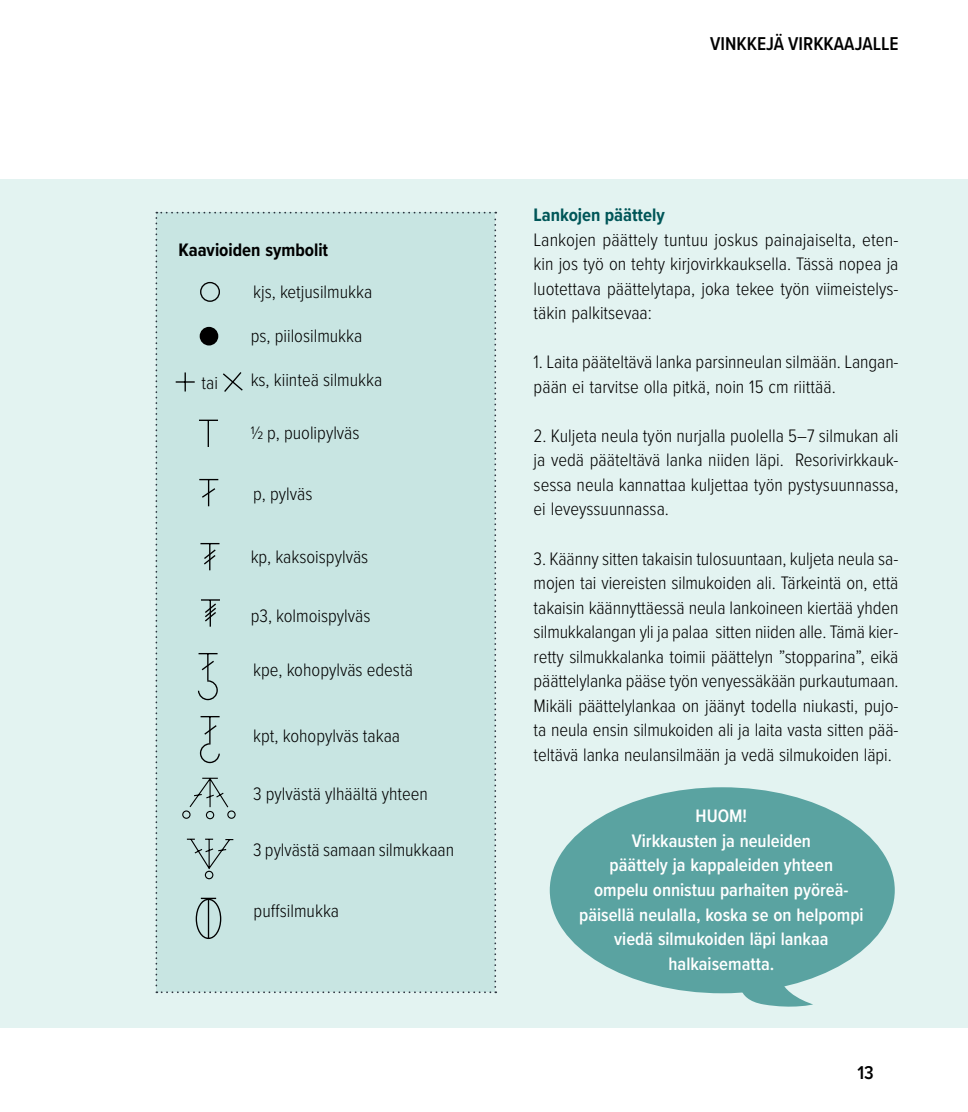
<style>
.page{position:relative;width:968px;height:1112px;background:#fff}
.page>*{position:absolute;margin:0;border:0;box-sizing:border-box;transform-origin:0 0}
.t1{font:600 19.25px "Proxima Nova Cond";color:#000}
.t2{font:300 18.72px/24.5px "Proxima Nova Cond";color:#000;text-align:justify}
.t3{font:600 18.72px/24.5px "Proxima Nova Cond";color:#fff;text-align:center}
.t4{font:700 18.72px "Proxima Nova Cond";color:#000}
.t5{font:700 18.72px "Proxima Nova Cond";color:#005658}
</style>
<div class="page">
<div style="left:0;top:179px;width:967px;height:848px;background:#e3f3f1"></div>
<svg style="left:738px;top:978px;width:75px;height:29px"></svg>
<div style="left:549px;top:787px;width:345px;height:206px;background:#5aa3a1;border-radius:50%"></div>
<div style="left:155px;top:212px;width:341px;height:780px;background:#c8e5e2"></div>
<p class="t4" style="left:178px;top:235px;width:151px">Kaavioiden symbolit</p>
<p class="t2" style="left:253px;top:278px;width:120px">kjs, ketjusilmukka</p>
<p class="t2" style="left:251px;top:322px;width:113px">ps, piilosilmukka</p>
<p class="t2" style="left:201px;top:369px;width:18px">tai</p>
<p class="t2" style="left:251px;top:367px;width:133px">ks, kiinteä silmukka</p>
<p class="t2" style="left:251px;top:419px;width:110px">½ p, puolipylväs</p>
<p class="t2" style="left:253px;top:480px;width:61px">p, pylväs</p>
<p class="t2" style="left:251px;top:543px;width:119px">kp, kaksoispylväs</p>
<p class="t2" style="left:251px;top:602px;width:121px">p3, kolmoispylväs</p>
<p class="t2" style="left:253px;top:656px;width:161px">kpe, kohopylväs edestä</p>
<p class="t2" style="left:253px;top:722px;width:148px">kpt, kohopylväs takaa</p>
<p class="t2" style="left:253px;top:780px;width:176px">3 pylvästä ylhäältä yhteen</p>
<p class="t2" style="left:253px;top:836px;width:202px">3 pylvästä samaan silmukkaan</p>
<p class="t2" style="left:253px;top:897px;width:87px">puffsilmukka</p>
<p class="t1" style="left:710px;top:29px;width:190px">VINKKEJÄ VIRKKAAJALLE</p>
<p class="t5" style="left:533px;top:201px;width:133px">Lankojen päättely</p>
<p class="t2" style="left:533px;top:226px;width:366px">Lankojen päättely tuntuu joskus painajaiselta, eten&shy;kin jos työ on tehty kirjovirkkauksella. Tässä nopea ja luotettava päättelytapa, joka tekee työn viimeistelys&shy;täkin palkitsevaa:</p>
<p class="t2" style="left:533px;top:349px;width:366px">1. Laita pääteltävä lanka parsinneulan silmään. Langan&shy;pään ei tarvitse olla pitkä, noin 15 cm riittää.</p>
<p class="t2" style="left:533px;top:422px;width:366px">2. Kuljeta neula työn nurjalla puolella 5–7 silmukan ali ja vedä pääteltävä lanka niiden läpi. Resorivirkkauk&shy;sessa neula kannattaa kuljettaa työn pystysuunnassa, ei leveyssuunnassa.</p>
<p class="t2" style="left:533px;top:545px;width:366px">3. Käänny sitten takaisin tulosuuntaan, kuljeta neula sa&shy;mojen tai viereisten silmukoiden ali. Tärkeintä on, että takaisin käännyttäessä neula lankoineen kiertää yhden silmukkalangan yli ja palaa sitten niiden alle. Tämä kier&shy;retty silmukkalanka toimii päättelyn ”stopparina”, eikä päättelylanka pääse työn venyessäkään purkautumaan.<br>Mikäli päättelylankaa on jäänyt todella niukasti, pujo&shy;ta neula ensin silmukoiden ali ja laita vasta sitten pää&shy;teltävä lanka neulansilmään ja vedä silmukoiden läpi.</p>
<p class="t3" style="left:579px;top:803px;width:286px">HUOM!<br>Virkkausten ja neuleiden<br>päättely ja kappaleiden yhteen<br>ompelu onnistuu parhaiten pyöreä&shy;päisellä neulalla, koska se on helpompi viedä silmukoiden läpi lankaa halkaisematta.</p>
<p class="t1" style="left:857px;top:1058px;width:18px">13</p>
</div>
